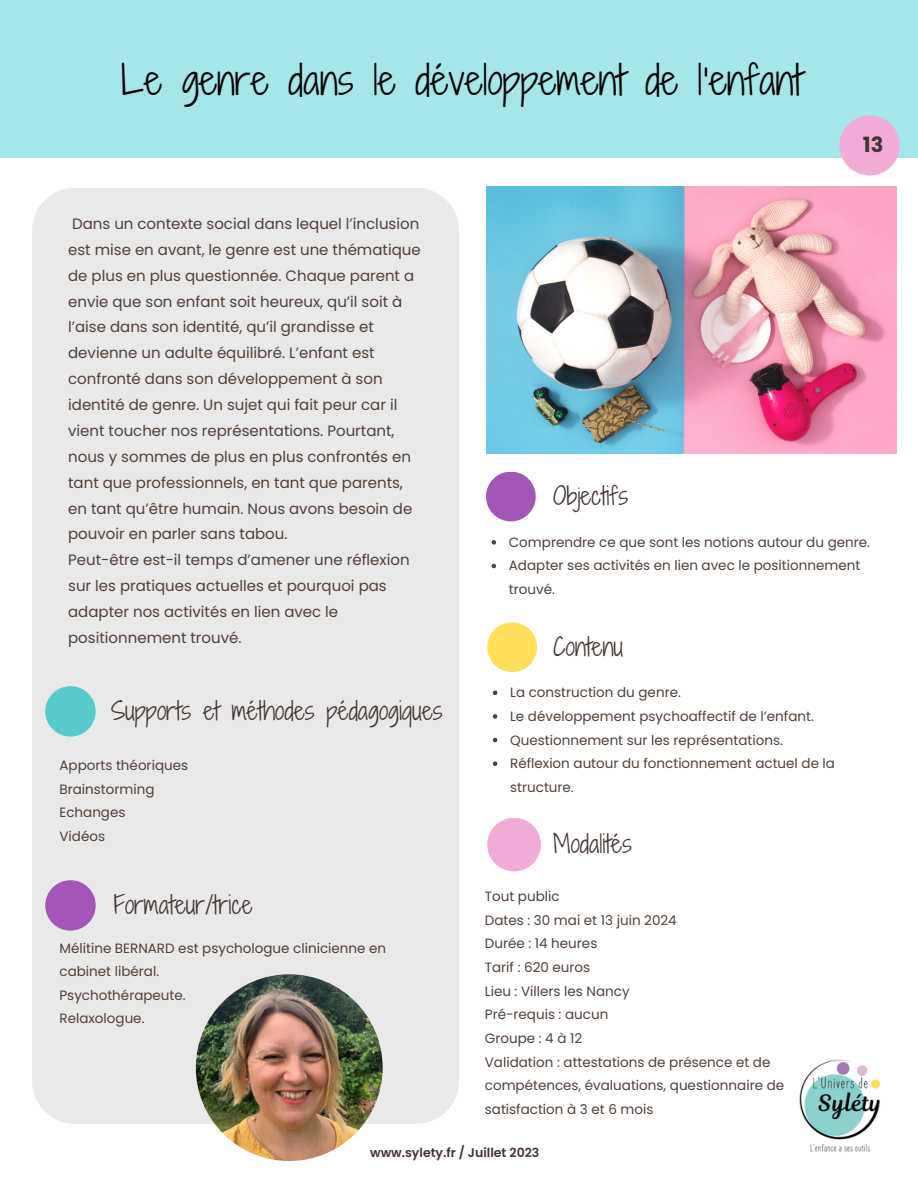
<style>
.page{position:relative;width:918px;height:1188px;background:#fff}
.page>*{position:absolute;margin:0;border:0;box-sizing:border-box;transform-origin:0 0}
.t1{font:39px "Shadows Into Light Two";color:#000}
.t2{font:24px "Shadows Into Light Two";color:#423430}
.t3{font:700 21px "Poppins";color:#423430}
.t4{font:15px/25.8px "Poppins";color:#504038}
.t5{font:13.5px/23.7px "Poppins";color:#504038}
.t6{font:600 12.6px "Poppins";color:#423430}
</style>
<div class="page">
<img style="left:487px;top:187px;width:409px;height:266px">
<div style="left:486px;top:472px;width:50px;height:49px;background:#a356b8;border-radius:50%"></div>
<img style="left:783px;top:1048px;width:113px;height:113px;border-radius:50%">
<div style="left:32px;top:188px;width:427px;height:936px;background:#e9e9e9"></div>
<div style="left:487px;top:818px;width:54px;height:53px;background:#f1abd6;border-radius:50%"></div>
<div style="left:0;top:0;width:918px;height:158px;background:#a5e6e9"></div>
<div style="left:840px;top:115px;width:60px;height:61px;background:#f1abd6;border-radius:50%"></div>
<svg style="left:492px;top:540px;width:4px;height:5px"></svg>
<svg style="left:492px;top:564px;width:4px;height:4px"></svg>
<div style="left:45px;top:686px;width:51px;height:51px;background:#58c9cd;border-radius:50%"></div>
<div style="left:45px;top:880px;width:51px;height:51px;background:#a356b8;border-radius:50%"></div>
<svg style="left:493px;top:691px;width:4px;height:4px"></svg>
<svg style="left:493px;top:714px;width:4px;height:5px"></svg>
<svg style="left:493px;top:738px;width:4px;height:4px"></svg>
<svg style="left:493px;top:761px;width:4px;height:5px"></svg>
<div style="left:487px;top:622px;width:50px;height:50px;background:#ffde59;border-radius:50%"></div>
<img style="left:196px;top:974px;width:187px;height:187px;border-radius:50%">
<p class="t1" style="left:121px;top:52px;width:683px">Le genre dans le développement de l’enfant</p>
<p class="t3" style="left:863px;top:130px;width:22px">13</p>
<p class="t4" style="left:68px;top:211px;width:354px">Dans un contexte social dans lequel l’inclusion est mise en avant, le genre est une thématique de plus en plus questionnée. Chaque parent a envie que son enfant soit heureux, qu’il soit à l’aise dans son identité, qu’il grandisse et devienne un adulte équilibré. L’enfant est confronté dans son développement à son identité de genre. Un sujet qui fait peur car il vient toucher nos représentations. Pourtant, nous y sommes de plus en plus confrontés en tant que professionnels, en tant que parents, en tant qu’être humain. Nous avons besoin de pouvoir en parler sans tabou.</p>
<p class="t4" style="left:68px;top:547px;width:343px">Peut-être est-il temps d’amener une réflexion sur les pratiques actuelles et pourquoi pas adapter nos activités en lien avec le positionnement trouvé.</p>
<p class="t2" style="left:111px;top:693px;width:333px">Supports et méthodes pédagogiques</p>
<p class="t5" style="left:59px;top:753px;width:130px">Apports théoriques</p>
<p class="t5" style="left:59px;top:777px;width:97px">Brainstorming</p>
<p class="t5" style="left:59px;top:801px;width:68px">Echanges</p>
<p class="t5" style="left:59px;top:824px;width:47px">Vidéos</p>
<p class="t2" style="left:114px;top:887px;width:140px">Formateur/trice</p>
<p class="t5" style="left:59px;top:936px;width:328px">Mélitine BERNARD est psychologue clinicienne en cabinet libéral.</p>
<p class="t5" style="left:59px;top:983px;width:128px">Psychothérapeute.</p>
<p class="t5" style="left:59px;top:1007px;width:87px">Relaxologue.</p>
<p class="t2" style="left:553px;top:478px;width:76px">Objectifs</p>
<p class="t5" style="left:509px;top:530px;width:363px">Comprendre ce que sont les notions autour du genre.</p>
<p class="t5" style="left:509px;top:554px;width:353px">Adapter ses activités en lien avec le positionnement trouvé.</p>
<p class="t2" style="left:553px;top:629px;width:71px">Contenu</p>
<p class="t5" style="left:510px;top:681px;width:172px">La construction du genre.</p>
<p class="t5" style="left:510px;top:704px;width:305px">Le développement psychoaffectif de l’enfant.</p>
<p class="t5" style="left:510px;top:728px;width:274px">Questionnement sur les représentations.</p>
<p class="t5" style="left:510px;top:752px;width:326px">Réflexion autour du fonctionnement actuel de la structure.</p>
<p class="t2" style="left:553px;top:826px;width:80px">Modalités</p>
<p class="t5" style="left:485px;top:885px;width:76px">Tout public</p>
<p class="t5" style="left:485px;top:908px;width:193px">Dates : 30 mai et 13 juin 2024</p>
<p class="t5" style="left:485px;top:932px;width:114px">Durée : 14 heures</p>
<p class="t5" style="left:485px;top:955px;width:107px">Tarif : 620 euros</p>
<p class="t5" style="left:485px;top:979px;width:146px">Lieu : Villers les Nancy</p>
<p class="t5" style="left:485px;top:1003px;width:125px">Pré-requis : aucun</p>
<p class="t5" style="left:485px;top:1026px;width:99px">Groupe : 4 à 12</p>
<p class="t5" style="left:485px;top:1050px;width:301px">Validation : attestations de présence et de compétences, évaluations, questionnaire de satisfaction à 3 et 6 mois</p>
<p class="t6" style="left:370px;top:1144px;width:171px">www.sylety.fr / Juillet 2023</p>
</div>
